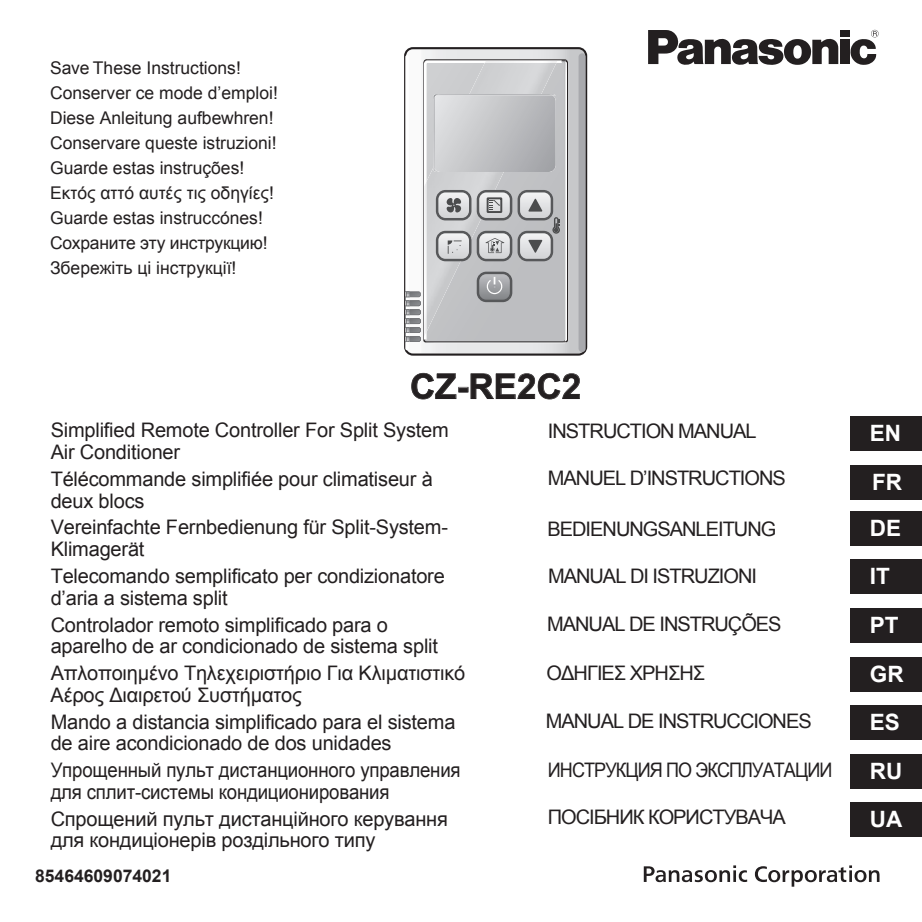
<style>
.page{position:relative;width:922px;height:922px;background:#fff}
.page>*{position:absolute;margin:0;border:0;box-sizing:border-box;transform-origin:0 0}
.t1{font:700 35px "Arial";color:#231f20}
.t2{font:700 22.5px/48.5px "Arial";color:#fff}
.t3{font:20px/21.8px "Arial";letter-spacing:-.01em;color:#231f20}
.t4{font:20px "Arial";letter-spacing:-.05em;color:#231f20}
.t5{font:20px/21.8px "Arial";letter-spacing:-.01em;color:#231f20;scale:.93 1}
.t6{font:20px "Arial";letter-spacing:-.05em;color:#231f20;scale:.9 1}
.t7{font:17.5px/25px "Arial";color:#231f20}
.t8{font:700 17.5px "Arial";color:#231f20}
</style>
<div class="page">
<svg style="left:404px;top:47px;width:183px;height:308px;background:#b7b7b8"></svg>
<svg style="left:405px;top:55px;width:4px;height:295px"></svg>
<div style="left:578px;top:53px;width:7px;height:299px;background:#a8a9ad;border-radius:4px"></div>
<svg style="left:426px;top:60px;width:141px;height:282px;background:#c5c5c7"></svg>
<svg style="left:426px;top:60px;width:135px;height:279px;background:#c5c6c8"></svg>
<svg style="left:404px;top:60px;width:22px;height:282px"></svg>
<img style="left:469px;top:63px;width:87px;height:31px">
<svg style="left:484px;top:61px;width:73px;height:2px"></svg>
<svg style="left:436px;top:190px;width:124px;height:71px;background:#b4b5b7"></svg>
<svg style="left:476px;top:271px;width:36px;height:31px"></svg>
<svg style="left:434px;top:95px;width:121px;height:77px"></svg>
<svg style="left:433px;top:169px;width:7px;height:3px"></svg>
<img style="left:552px;top:94px;width:3px;height:7px">
<img style="left:433px;top:94px;width:119px;height:75px">
<svg style="left:411px;top:373px;width:168px;height:26px"></svg>
<div style="left:840px;top:30px;width:9px;height:6px;background:#231f20"></div>
<div style="left:840px;top:40px;width:9px;height:24px;background:#231f20"></div>
<svg style="left:648px;top:30px;width:190px;height:35px"></svg>
<svg style="left:850px;top:30px;width:28px;height:35px"></svg>
<div style="left:850px;top:416px;width:71px;height:35px;background:#231f20"></div>
<div style="left:850px;top:465px;width:71px;height:34px;background:#231f20"></div>
<div style="left:850px;top:511px;width:71px;height:34px;background:#231f20"></div>
<div style="left:850px;top:559px;width:71px;height:35px;background:#231f20"></div>
<div style="left:850px;top:608px;width:71px;height:34px;background:#231f20"></div>
<div style="left:850px;top:656px;width:71px;height:35px;background:#231f20"></div>
<div style="left:850px;top:705px;width:71px;height:34px;background:#231f20"></div>
<div style="left:850px;top:753px;width:71px;height:35px;background:#231f20"></div>
<div style="left:850px;top:802px;width:71px;height:34px;background:#231f20"></div>
<svg style="left:643px;top:865px;width:104px;height:17px"></svg>
<svg style="left:754px;top:865px;width:125px;height:21px"></svg>
<p class="t7" style="left:50px;top:55px;width:229px">Save These Instructions!<br>Conserver ce mode d’emploi!<br>Diese Anleitung aufbewhren!<br>Conservare queste istruzioni!<br>Guarde estas instruções!<br>Εκτός αττό αυτές τις οδηγίες!<br>Guarde estas instruccónes!<br>Сохраните эту инструкцию!<br>Збережіть ці інструкції!</p>
<h1 class="t1" style="left:410px;top:367px;width:173px">CZ-RE2C2</h1>
<p class="t3" style="left:51px;top:419px;width:399px">Simplified Remote Controller For Split System<br>Air Conditioner</p>
<p class="t3" style="left:51px;top:468px;width:383px">Télécommande simplifiée pour climatiseur à deux blocs</p>
<p class="t3" style="left:51px;top:516px;width:399px">Vereinfachte Fernbedienung für Split-System-<br>Klimagerät</p>
<p class="t3" style="left:51px;top:565px;width:395px">Telecomando semplificato per condizionatore d’aria a sistema split</p>
<p class="t3" style="left:51px;top:613px;width:389px">Controlador remoto simplificado para o aparelho de ar condicionado de sistema split</p>
<p class="t3" style="left:51px;top:662px;width:416px">Απλοποιημένο Τηλεχειριστήριο Για Κλιματιστικό<br>Αέρος Διαιρετού Συστήματος</p>
<p class="t3" style="left:51px;top:710px;width:406px">Mando a distancia simplificado para el sistema de aire acondicionado de dos unidades</p>
<p class="t5" style="left:51px;top:759px;width:442px">Упрощенный пульт дистанционного управления для сплит-системы кондиционирования</p>
<p class="t3" style="left:51px;top:807px;width:399px">Спрощений пульт дистанційного керування для кондиціонерів роздільного типу</p>
<p class="t8" style="left:35px;top:865px;width:138px">85464609074021</p>
<p class="t4" style="left:548px;top:420px;width:210px">INSTRUCTION MANUAL</p>
<p class="t4" style="left:547px;top:466px;width:239px">MANUEL D’INSTRUCTIONS</p>
<p class="t4" style="left:547px;top:517px;width:230px">BEDIENUNGSANLEITUNG</p>
<p class="t4" style="left:548px;top:565px;width:210px">MANUAL DI ISTRUZIONI</p>
<p class="t4" style="left:547px;top:612px;width:236px">MANUAL DE INSTRUÇÕES</p>
<p class="t4" style="left:546px;top:661px;width:160px">ΟΔΗΓΙΕΣ ΧΡHΣHΣ</p>
<p class="t4" style="left:545px;top:710px;width:267px">MANUAL DE INSTRUCCIONES</p>
<p class="t6" style="left:548px;top:758px;width:317px">ИНСТРУКЦИЯ ПО ЭКСПЛУАТАЦИИ</p>
<p class="t4" style="left:548px;top:806px;width:239px">ПОСІБНИК КОРИСТУВАЧА</p>
<p class="t2" style="left:869px;top:409px;width:33px">EN</p>
<p class="t2" style="left:869px;top:458px;width:34px;line-height:46.2px">FR<br>DE</p>
<p class="t2" style="left:869px;top:552px;width:35px">IT<br>PT<br>GR<br>ES</p>
<p class="t2" style="left:869px;top:746px;width:34px">RU<br>UA</p>
</div>
